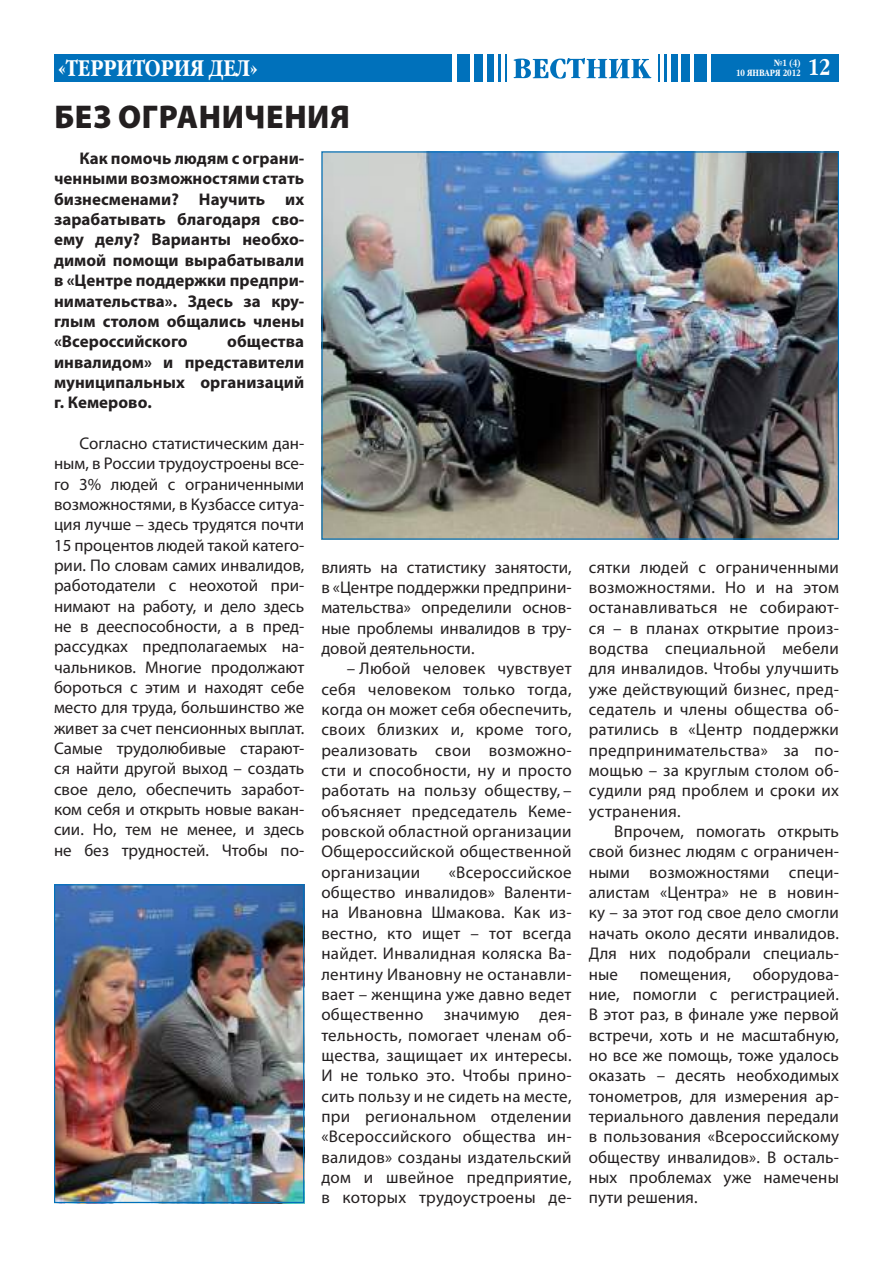
<style>
.page{position:relative;width:893px;height:1263px;background:#fff}
.page>*{position:absolute;margin:0;border:0;box-sizing:border-box;transform-origin:0 0}
.t1{font:900 33px "Myriad Pro";letter-spacing:.02em;color:#231f20;scale:.96 1}
.t2{font:700 22.5px "Garamond Narrow C";color:#fff}
.t3{font:16.95px/20.4px "Myriad Pro";letter-spacing:.01em;color:#231f20;text-align:justify}
.t4{font:700 16.95px/20.4px "Myriad Pro";letter-spacing:.005em;color:#231f20;text-align:justify}
.t5{font:700 9px/10.1px "Garamond Narrow C";color:#fff;text-align:right}
</style>
<div class="page">
<hr style="left:505px;top:54px;width:2px;height:28px;background:#0071bb">
<hr style="left:498px;top:54px;width:3px;height:28px;background:#0071bb">
<div style="left:487px;top:54px;width:6px;height:28px;background:#0071bb"></div>
<div style="left:457px;top:54px;width:13px;height:28px;background:#0071bb"></div>
<div style="left:474px;top:54px;width:9px;height:28px;background:#0071bb"></div>
<div style="left:54px;top:54px;width:398px;height:28px;background:#0071bb"></div>
<svg style="left:658px;top:54px;width:1px;height:28px"></svg>
<hr style="left:664px;top:54px;width:3px;height:28px;background:#0071bb">
<div style="left:671px;top:54px;width:6px;height:28px;background:#0071bb"></div>
<div style="left:694px;top:54px;width:13px;height:28px;background:#0071bb"></div>
<div style="left:682px;top:54px;width:8px;height:28px;background:#0071bb"></div>
<div style="left:711px;top:54px;width:128px;height:28px;background:#0071bb"></div>
<svg style="left:514px;top:58px;width:137px;height:21px"></svg>
<img style="left:323px;top:153px;width:514px;height:385px">
<img style="left:56px;top:886px;width:246px;height:315px">
<div style="left:54px;top:884px;width:250px;height:319px;border:1px solid #0071bb"></div>
<h2 class="t2" style="left:58px;top:56px;width:201px">«ТЕРРИТОРИЯ ДЕЛ»</h2>
<p class="t5" style="left:736px;top:58px;width:66px">№1 (4)<br>10 ЯНВАРЯ 2012</p>
<h2 class="t2" style="left:808px;top:56px;width:24px">12</h2>
<h1 class="t1" style="left:54px;top:104px;width:309px">БЕЗ ОГРАНИЧЕНИЯ</h1>
<p class="t4" style="left:54px;top:150px;width:252px;text-indent:26px">Как помочь людям с ограни&shy;ченными возможностями стать бизнесменами? Научить их зарабатывать благодаря сво&shy;ему делу? Варианты необхо&shy;димой помощи вырабатывали в «Центре поддержки предпри&shy;нимательства». Здесь за кру&shy;глым столом общались члены «Всероссийского</p>
<p class="t4" style="left:54px;top:333px;width:252px;text-indent:173px">общества инвалидом» и представители муниципальных организаций г. Кемерово.</p>
<p class="t3" style="left:54px;top:435px;width:252px;text-indent:26px">Согласно статистическим дан&shy;ным, в России трудоустроены все&shy;го 3% людей с ограниченными возможностями, в Кузбассе ситуа&shy;ция лучше – здесь трудятся почти 15 процентов людей такой катего&shy;рии. По словам самих инвалидов, работодатели с неохотой при&shy;нимают на работу, и дело здесь не в дееспособности, а в пред&shy;рассудках предполагаемых на&shy;чальников. Многие продолжают бороться с этим и находят себе место для труда, большинство же живет за счет пенсионных выплат.<br>Самые трудолюбивые старают&shy;ся найти другой выход – создать свое дело, обеспечить заработ&shy;ком себя и открыть новые вакан&shy;сии. Но, тем не менее, и здесь не без трудностей. Чтобы по-</p>
<p class="t3" style="left:321px;top:558px;width:252px">влиять на статистику занятости, в «Центре поддержки предприни&shy;мательства» определили основ&shy;ные проблемы инвалидов в тру&shy;довой деятельности.</p>
<p class="t3" style="left:321px;top:660px;width:252px;text-indent:26px">– Любой человек чувствует себя человеком только тогда, когда он может себя обеспечить, своих близких и, кроме того, реализовать свои возможно&shy;сти и способности, ну и просто работать на пользу обществу, – объясняет председатель Кеме&shy;ровской областной организации Общероссийской общественной организации</p>
<p class="t3" style="left:321px;top:864px;width:252px;text-indent:127px">«Всероссийское общество инвалидов» Валенти&shy;на Ивановна Шмакова. Как из&shy;вестно, кто ищет – тот всегда найдет. Инвалидная коляска Ва&shy;лентину Ивановну не останавли&shy;вает – женщина уже давно ведет общественно значимую дея&shy;тельность, помогает членам об&shy;щества, защищает их интересы.<br>И не только это. Чтобы прино&shy;сить пользу и не сидеть на месте, при региональном отделении «Всероссийского общества ин&shy;валидов» созданы издательский дом и швейное предприятие, в которых трудоустроены де-</p>
<p class="t3" style="left:589px;top:558px;width:252px">сятки людей с ограниченными возможностями. Но и на этом останавливаться не собирают&shy;ся – в планах открытие произ&shy;водства специальной мебели для инвалидов. Чтобы улучшить уже действующий бизнес, пред&shy;седатель и члены общества об&shy;ратились в «Центр поддержки предпринимательства» за по&shy;мощью – за круглым столом об&shy;судили ряд проблем и сроки их устранения.</p>
<p class="t3" style="left:589px;top:823px;width:252px;text-indent:26px">Впрочем, помогать открыть свой бизнес людям с ограничен&shy;ными возможностями специ&shy;алистам «Центра» не в новин&shy;ку – за этот год свое дело смогли начать около десяти инвалидов.<br>Для них подобрали специаль&shy;ные</p>
<p class="t3" style="left:589px;top:965px;width:252px;text-indent:164px">оборудова&shy;ние, помогли с регистрацией.<br>В этот раз, в финале уже первой встречи, хоть и не масштабную, но все же помощь, тоже удалось оказать – десять необходимых тонометров, для измерения ар&shy;териального давления передали в пользования «Всероссийскому обществу инвалидов». В осталь&shy;ных проблемах уже намечены пути решения.</p>
<p class="t3" style="left:640px;top:965px;width:93px">помещения,</p>
</div>
